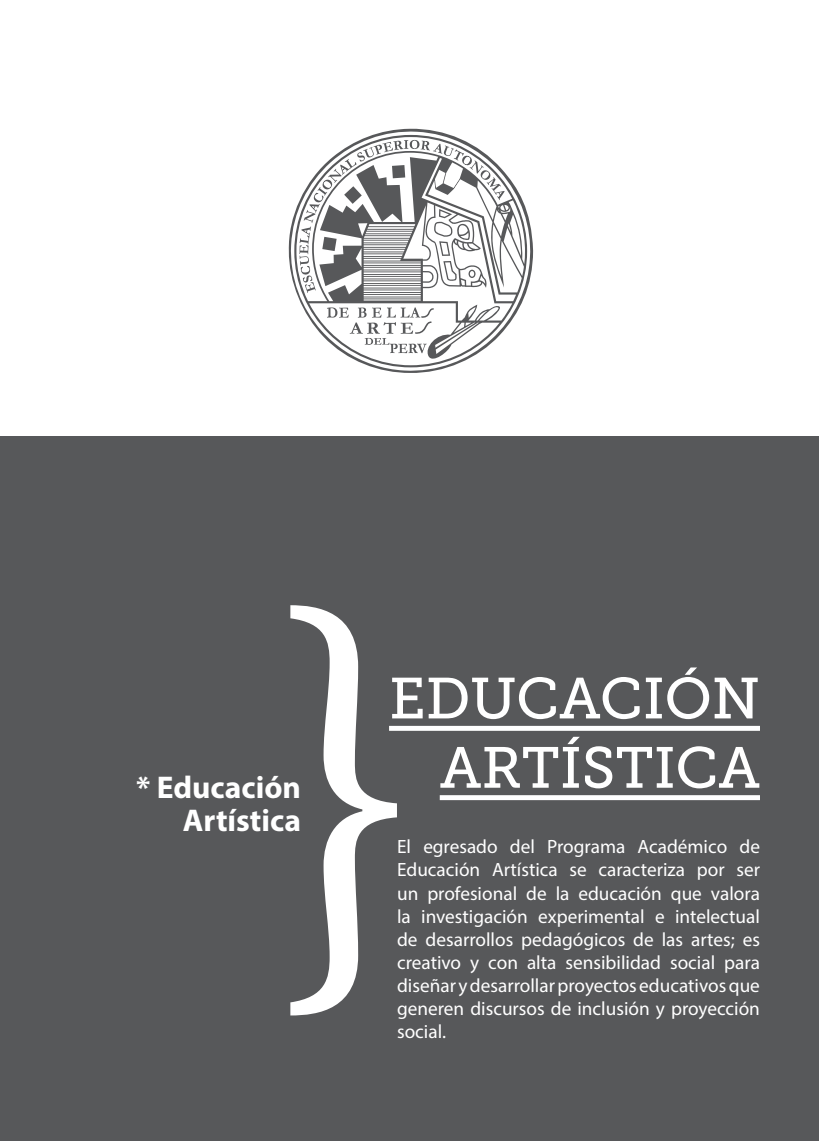
<style>
.page{position:relative;width:819px;height:1141px;background:#fff}
.page>*{position:absolute;margin:0;border:0;box-sizing:border-box;transform-origin:0 0}
.t1{font:57.75px "Museo Slab 500";color:#fff}
.t2{font:700 31.5px "Myriad Pro";color:#fff}
.t3{font:19.25px/23.1px "Myriad Pro";color:#fff;text-align:justify}
</style>
<div class="page">
<div style="left:0;top:437px;width:819px;height:704px;background:#57585a"></div>
<svg style="left:288px;top:128px;width:246px;height:245px"></svg>
<div style="left:389px;top:726px;width:371px;height:5px;background:#fff"></div>
<div style="left:439px;top:795px;width:321px;height:5px;background:#fff"></div>
<svg style="left:290px;top:605px;width:107px;height:410px"></svg>
<h2 class="t2" style="left:136px;top:767px;width:166px">* Educación</h2>
<h2 class="t2" style="left:183px;top:800px;width:120px">Artística</h2>
<h1 class="t1" style="left:389px;top:666px;width:372px">EDUCACIÓN</h1>
<h1 class="t1" style="left:439px;top:736px;width:322px">ARTÍSTICA</h1>
<p class="t3" style="left:397px;top:835px;width:364px">El egresado del Programa Académico de Educación Artística se caracteriza por ser un profesional de la educación que valora la investigación experimental e intelectual de desarrollos pedagógicos de las artes; es creativo y con alta sensibilidad social para diseñar y desarrollar proyectos educativos que generen discursos de inclusión y proyección social.</p>
</div>
